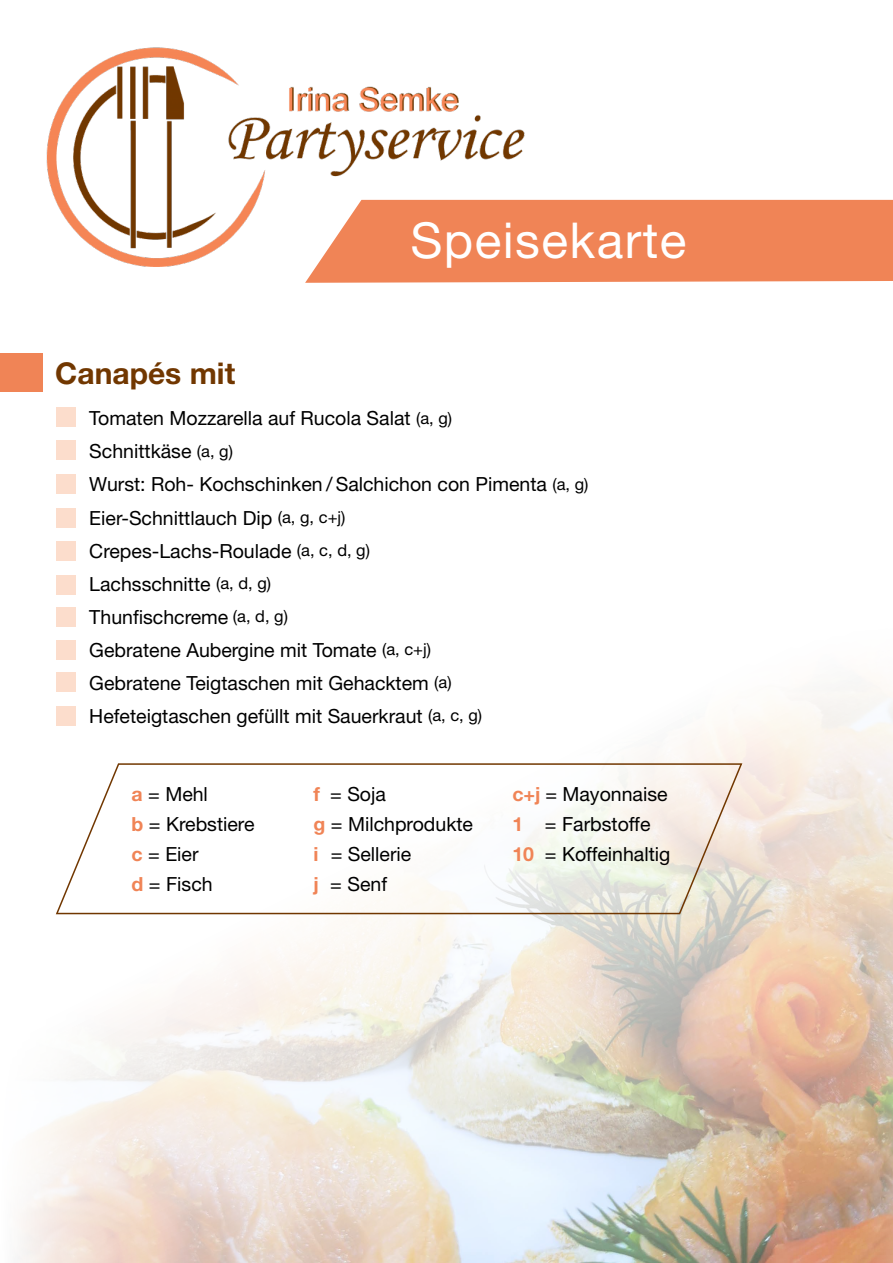
<style>
.page{position:relative;width:893px;height:1263px;background:#fff}
.page>*{position:absolute;margin:0;border:0;box-sizing:border-box;transform-origin:0 0}
.t1{font:49.5px "Helvetica Neue";letter-spacing:.03em;color:#fff}
.t2{font:700 30px "Helvetica Neue";color:#713700}
.t3{font:19.5px/33px "Helvetica Neue";color:#000}
.s1{font-size:16.5px}
.s2{font-weight:700;color:#f08456}
</style>
<div class="page">
<img style="left:18px;top:617px;width:875px;height:646px">
<div style="left:0;top:353px;width:43px;height:38px;background:#f08456"></div>
<img style="left:46px;top:47px;width:527px;height:220px">
<svg style="left:305px;top:200px;width:588px;height:83px;background:#f18c61"></svg>
<div style="left:56px;top:407px;width:19px;height:19px;background:#fcddcc"></div>
<div style="left:56px;top:441px;width:19px;height:19px;background:#fcddcc"></div>
<div style="left:56px;top:474px;width:19px;height:19px;background:#fcddcc"></div>
<div style="left:56px;top:508px;width:19px;height:19px;background:#fcddcc"></div>
<div style="left:56px;top:541px;width:19px;height:20px;background:#fcddcc"></div>
<div style="left:56px;top:575px;width:19px;height:19px;background:#fcddcc"></div>
<div style="left:56px;top:608px;width:19px;height:19px;background:#fcddcc"></div>
<div style="left:56px;top:640px;width:19px;height:19px;background:#fcddcc"></div>
<div style="left:56px;top:673px;width:19px;height:19px;background:#fcddcc"></div>
<div style="left:56px;top:706px;width:19px;height:19px;background:#fcddcc"></div>
<svg style="left:55px;top:762px;width:688px;height:153px"></svg>
<h1 class="t1" style="left:410px;top:211px;width:278px">Speisekarte</h1>
<h2 class="t2" style="left:55px;top:355px;width:181px">Canapés mit</h2>
<p class="t3" style="left:89px;top:402px;width:501px">Tomaten Mozzarella auf Rucola Salat <span class="s1">(a, g)<br></span>Schnittkäse <span class="s1">(a, g)<br></span>Wurst: Roh- Kochschinken / Salchichon con Pimenta <span class="s1">(a, g)<br></span>Eier-Schnittlauch Dip <span class="s1">(a, g, c+j)<br></span>Crepes-Lachs-Roulade <span class="s1">(a, c, d, g)<br></span>Lachsschnitte <span class="s1">(a, d, g)<br></span>Thunfischcreme <span class="s1">(a, d, g)<br></span>Gebratene Aubergine mit Tomate <span class="s1">(a, c+j)<br></span>Gebratene Teigtaschen mit Gehacktem <span class="s1">(a)<br></span>Hefeteigtaschen gefüllt mit Sauerkraut <span class="s1">(a, c, g)</span></p>
<p class="t3" style="left:132px;top:779px;width:124px;line-height:30px"><span class="s2">a</span> = Mehl<br><span class="s2">b</span> = Krebstiere <span class="s2">c</span> = Eier<br><span class="s2">d</span> = Fisch</p>
<p class="t3" style="left:314px;top:779px;width:161px;line-height:30px"><span class="s2">f</span> = Soja<br><span class="s2">g</span> = Milchprodukte <span class="s2">i</span> = Sellerie<br><span class="s2">j</span> = Senf</p>
<p class="t3" style="left:512px;top:779px;width:159px;line-height:30px"><span class="s2">c+j</span> = Mayonnaise<br><span class="s2">1</span> = Farbstoffe<br><span class="s2">10</span> = Koffeinhaltig</p>
</div>
